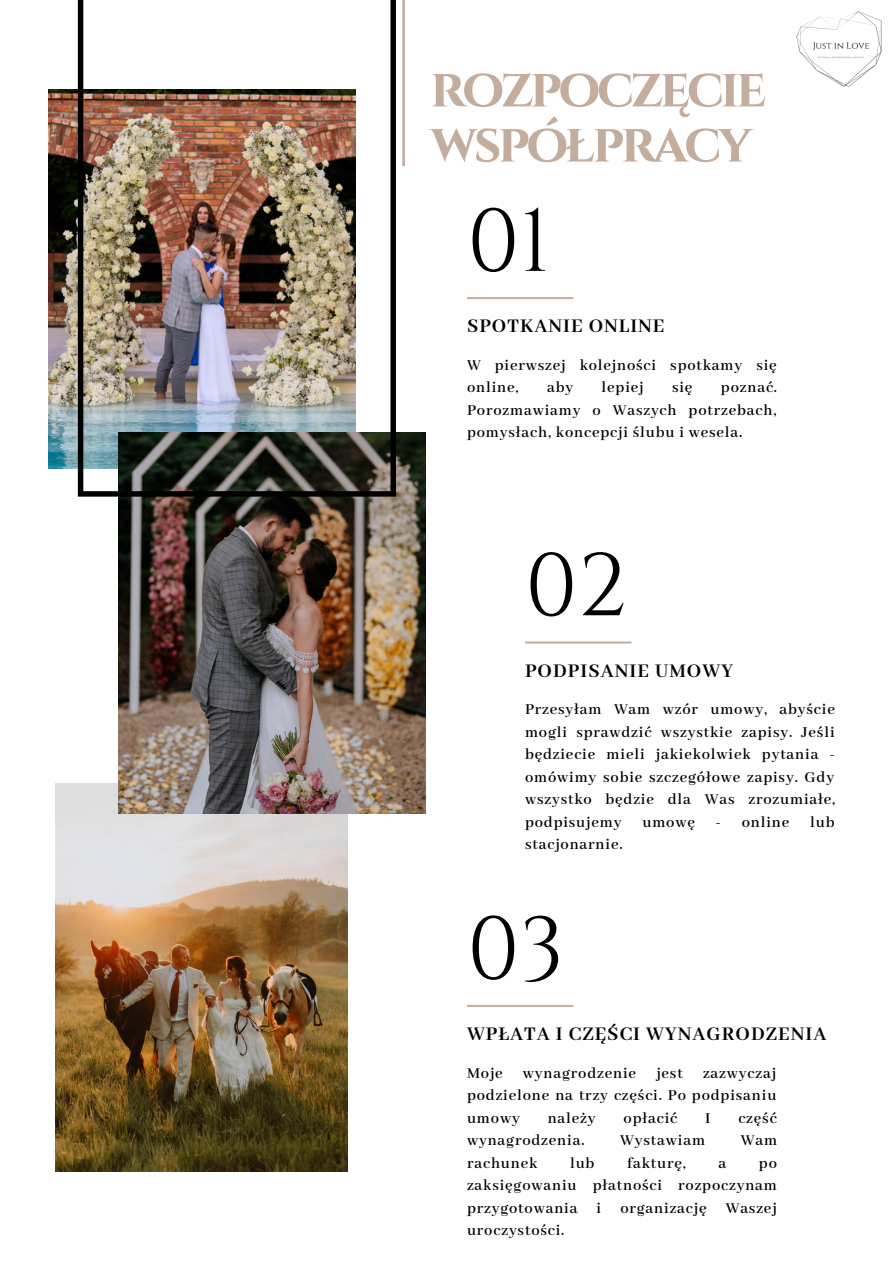
<style>
.page{position:relative;width:893px;height:1264px;background:#fff}
.page>*{position:absolute;margin:0;border:0;box-sizing:border-box;transform-origin:0 0}
.t1{font:88.5px "Cinzel";color:#000}
.t2{font:700 54px/55.1px "Cinzel";letter-spacing:-.06em;color:#c4ad9d}
.t3{font:700 21px "Abhaya Libre";letter-spacing:.05em;color:#000}
.t4{font:600 16.5px/22.5px "Abhaya Libre";letter-spacing:.05em;color:#000;text-align:justify}
</style>
<div class="page">
<svg style="left:467px;top:297px;width:106px;height:2px"></svg>
<img style="left:48px;top:89px;width:30px;height:379px">
<img style="left:56px;top:783px;width:291px;height:388px">
<img style="left:118px;top:433px;width:307px;height:380px">
<svg style="left:525px;top:641px;width:106px;height:2px"></svg>
<svg style="left:467px;top:1004px;width:106px;height:2px"></svg>
<img style="left:78px;top:0;width:318px;height:496px">
<svg style="left:402px;top:0;width:3px;height:166px"></svg>
<img style="left:796px;top:11px;width:86px;height:76px">
<p class="t2" style="left:430px;top:63px;width:338px">ROZPOCZĘCIE<br>WSPÓŁPRACY</p>
<p class="t1" style="left:467px;top:185px;width:85px">01</p>
<p class="t3" style="left:467px;top:315px;width:199px">SPOTKANIE ONLINE</p>
<p class="t4" style="left:467px;top:354px;width:311px">W pierwszej kolejności spotkamy się online,</p>
<p class="t4" style="left:467px;top:377px;width:311px;text-indent:254px">poznać.<br>Porozmawiamy o Waszych potrzebach, pomysłach, koncepcji ślubu i wesela.</p>
<p class="t4" style="left:547px;top:377px;width:28px">aby</p>
<p class="t4" style="left:601px;top:377px;width:44px">lepiej</p>
<p class="t4" style="left:672px;top:377px;width:22px">się</p>
<p class="t1" style="left:525px;top:529px;width:103px">02</p>
<p class="t3" style="left:525px;top:659px;width:209px">PODPISANIE UMOWY</p>
<p class="t4" style="left:525px;top:699px;width:312px">Przesyłam Wam wzór umowy, abyście mogli sprawdzić wszystkie zapisy. Jeśli będziecie mieli jakiekolwiek pytania - omówimy sobie szczegółowe zapisy. Gdy wszystko będzie dla Was zrozumiałe, podpisujemy</p>
<p class="t4" style="left:642px;top:811px;width:54px">umowę</p>
<p class="t4" style="left:715px;top:811px;width:75px">- online</p>
<p class="t4" style="left:810px;top:811px;width:26px">lub</p>
<p class="t4" style="left:525px;top:834px;width:99px">stacjonarnie.</p>
<p class="t1" style="left:467px;top:892px;width:99px">03</p>
<p class="t3" style="left:467px;top:1022px;width:361px">WPŁATA I CZĘŚCI WYNAGRODZENIA</p>
<p class="t4" style="left:467px;top:1062px;width:311px">Moje wynagrodzenie jest zazwyczaj podzielone na trzy części. Po podpisaniu umowy</p>
<p class="t4" style="left:547px;top:1107px;width:49px">należy</p>
<p class="t4" style="left:623px;top:1107px;width:55px">opłacić</p>
<p class="t4" style="left:705px;top:1107px;width:7px">I</p>
<p class="t4" style="left:738px;top:1107px;width:40px">część</p>
<p class="t4" style="left:467px;top:1129px;width:119px">wynagrodzenia.</p>
<p class="t4" style="left:620px;top:1129px;width:86px">Wystawiam</p>
<p class="t4" style="left:740px;top:1129px;width:38px">Wam</p>
<p class="t4" style="left:467px;top:1152px;width:72px">rachunek</p>
<p class="t4" style="left:570px;top:1152px;width:26px">lub</p>
<p class="t4" style="left:627px;top:1152px;width:60px">fakturę,</p>
<p class="t4" style="left:718px;top:1152px;width:9px">a</p>
<p class="t4" style="left:467px;top:1152px;width:311px;text-indent:292px">po zaksięgowaniu płatności rozpoczynam przygotowania i organizację Waszej uroczystości.</p>
</div>
